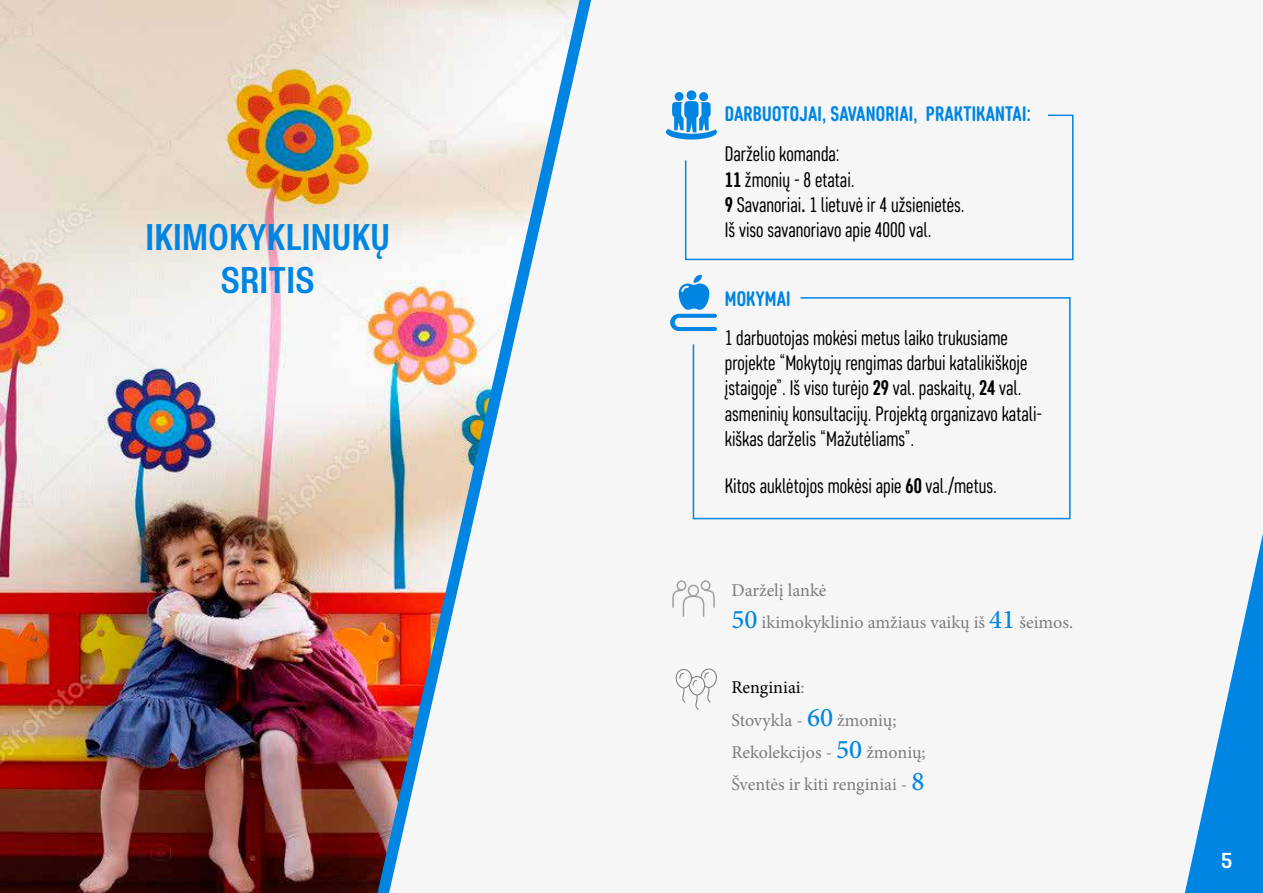
<style>
.page{position:relative;width:1263px;height:893px;background:#fff}
.page>*{position:absolute;margin:0;border:0;box-sizing:border-box;transform-origin:0 0}
.t1{font:500 36px/43.2px "Rude Condensed";letter-spacing:.025em;color:#0085e3;text-align:center}
.t2{font:21px/25.2px "Core Sans DS37 Cn";color:#000}
.t3{font:700 21px "Core Sans DS57 Cn";letter-spacing:.01em;color:#0085e3}
.t4{font:500 21px "Rude Condensed";color:#fff}
.t5{font:18px/32.4px "Minion Pro";color:#7b7c7e}
.s1{font-family:"Core Sans DS57 Cn";font-weight:700}
.s2{font-weight:500;font-size:27px;color:#0085e3}
.s3{color:#000}
</style>
<div class="page">
<div style="left:0;top:0;width:1261px;height:893px;background:#f6f6f6"></div>
<img style="left:0;top:0;width:377px;height:893px">
<svg style="left:684px;top:114px;width:390px;height:147px"></svg>
<svg style="left:692px;top:297px;width:379px;height:223px"></svg>
<div style="left:686px;top:90px;width:10px;height:10px;background:#0085e3;border-radius:50%"></div>
<div style="left:699px;top:92px;width:9px;height:9px;background:#0085e3;border-radius:50%"></div>
<div style="left:675px;top:92px;width:9px;height:9px;background:#0085e3;border-radius:50%"></div>
<svg style="left:666px;top:101px;width:51px;height:39px"></svg>
<svg style="left:670px;top:275px;width:47px;height:56px"></svg>
<svg style="left:672px;top:580px;width:43px;height:37px"></svg>
<svg style="left:676px;top:669px;width:41px;height:41px"></svg>
<svg style="left:377px;top:0;width:214px;height:893px"></svg>
<svg style="left:1185px;top:533px;width:78px;height:360px"></svg>
<h1 class="t1" style="left:146px;top:216px;width:246px">IKIMOKYKLINUKŲ<br>SRITIS</h1>
<p class="t3" style="left:725px;top:101px;width:307px">DARBUOTOJAI, SAVANORIAI, PRAKTIKANTAI:</p>
<p class="t2" style="left:725px;top:141px;width:241px">Darželio komanda:<br><span class="s1">11</span> žmonių - 8 etatai.<br><span class="s1">9</span> Savanoriai<span class="s1">.</span> 1 lietuvė ir 4 užsienietės.<br>Iš viso savanoriavo apie 4000 val.</p>
<p class="t3" style="left:725px;top:286px;width:67px">MOKYMAI</p>
<p class="t2" style="left:725px;top:325px;width:319px">1 darbuotojas mokėsi metus laiko trukusiame projekte “Mokytojų rengimas darbui katalikiškoje įstaigoje”. Iš viso turėjo <span class="s1">29</span> val. paskaitų, <span class="s1">24</span> val. asmeninių konsultacijų. Projektą organizavo katali&shy;kiškas darželis “Mažutėliams”.</p>
<p class="t2" style="left:725px;top:472px;width:274px">Kitos auklėtojos mokėsi apie <span class="s1">60</span> val./metus.</p>
<p class="t5" style="left:731px;top:574px;width:343px">Darželį lankė<br><span class="s2">50</span> ikimokyklinio amžiaus vaikų iš <span class="s2">41</span> šeimos.</p>
<p class="t5" style="left:731px;top:671px;width:196px"><span class="s3">Renginiai</span>:<br>Stovykla - <span class="s2">60</span> žmonių;<br>Rekolekcijos - <span class="s2">50</span> žmonių;<br>Šventės ir kiti renginiai - <span class="s2">8</span></p>
<p class="t4" style="left:1221px;top:848px;width:12px">5</p>
</div>
